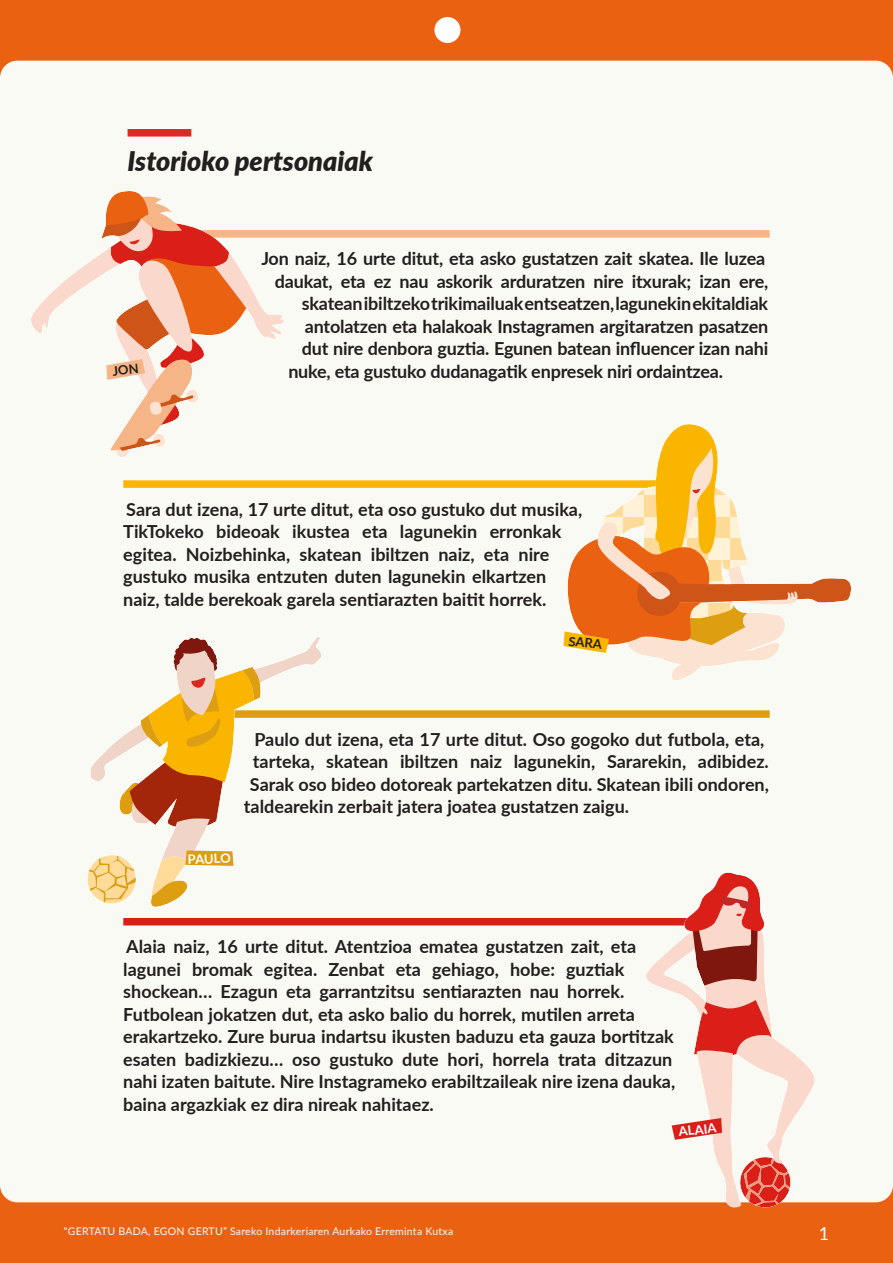
<style>
.page{position:relative;width:893px;height:1263px;background:#fff}
.page>*{position:absolute;margin:0;border:0;box-sizing:border-box;transform-origin:0 0}
.t1{font:italic 900 27px "Lato";color:#231f20}
.Estilo_de_párrafo_1{font:700 18px/22.5px "Lato";color:#231f20}
.t2{font:18px "Lato";color:#fff}
.t3{font:700 13.05px "Lato";color:#fff}
.t4{font:700 13.05px "Lato";color:#231f20}
.t5{font:10.5px "Lato";letter-spacing:.025em;color:#fff}
</style>
<div class="page">
<div style="left:0;top:0;width:893px;height:1260px;background:#fafaf5"></div>
<svg style="left:0;top:0;width:893px;height:77px;fill:#eb6112"></svg>
<div style="left:434px;top:17px;width:26px;height:26px;background:#fff;border-radius:50%"></div>
<svg style="left:0;top:1186px;width:893px;height:77px;fill:#eb6112"></svg>
<div style="left:200px;top:230px;width:570px;height:8px;background:#f5b587"></div>
<div style="left:123px;top:918px;width:583px;height:7px;background:#d91f17"></div>
<div style="left:123px;top:480px;width:536px;height:8px;background:#fab500"></div>
<div style="left:209px;top:710px;width:561px;height:8px;background:#de9e12"></div>
<div style="left:128px;top:129px;width:63px;height:8px;background:#de2826"></div>
<svg style="left:90px;top:637px;width:233px;height:270px"></svg>
<svg style="left:646px;top:872px;width:171px;height:336px"></svg>
<svg style="left:564px;top:424px;width:287px;height:256px"></svg>
<svg style="left:31px;top:191px;width:253px;height:266px"></svg>
<h1 class="t1" style="left:128px;top:140px;width:247px">Istorioko pertsonaiak</h1>
<p class="Estilo_de_párrafo_1" style="left:261px;top:247px;width:505px">Jon naiz, 16 urte ditut, eta asko gustatzen zait skatea. Ile luzea</p>
<p class="Estilo_de_párrafo_1" style="left:275px;top:269px;width:495px">daukat, eta ez nau askorik arduratzen nire itxurak; izan ere,</p>
<p class="Estilo_de_párrafo_1" style="left:302px;top:292px;width:468px">skatean ibiltzeko trikimailuak entseatzen, lagunekin ekitaldiak</p>
<p class="Estilo_de_párrafo_1" style="left:305px;top:314px;width:465px">antolatzen eta halakoak Instagramen argitaratzen pasatzen</p>
<p class="Estilo_de_párrafo_1" style="left:302px;top:337px;width:468px">dut nire denbora guztia. Egunen batean influencer izan nahi</p>
<p class="Estilo_de_párrafo_1" style="left:288px;top:359px;width:436px">nuke, eta gustuko dudanagatik enpresek niri ordaintzea.</p>
<p class="Estilo_de_párrafo_1" style="left:123px;top:497px;width:460px">Sara dut izena, 17 urte ditut, eta oso gustuko dut musika, TikTokeko bideoak ikustea eta lagunekin erronkak egitea. Noizbehinka, skatean ibiltzen naiz, eta nire gustuko musika entzuten duten lagunekin elkartzen naiz, talde berekoak garela sentiarazten baitit horrek.</p>
<p class="t4" style="left:570px;top:631px;width:35px;rotate:6deg">SARA</p>
<p class="Estilo_de_párrafo_1" style="left:254px;top:727px;width:511px">Paulo dut izena, eta 17 urte ditut. Oso gogoko dut futbola, eta,</p>
<p class="Estilo_de_párrafo_1" style="left:253px;top:749px;width:517px">tarteka, skatean ibiltzen naiz lagunekin, Sararekin, adibidez.</p>
<p class="Estilo_de_párrafo_1" style="left:250px;top:772px;width:520px">Sarak oso bideo dotoreak partekatzen ditu. Skatean ibili ondoren,</p>
<p class="Estilo_de_párrafo_1" style="left:244px;top:794px;width:387px">taldearekin zerbait jatera joatea gustatzen zaigu.</p>
<p class="t3" style="left:187px;top:850px;width:45px;rotate:-2deg">PAULO</p>
<p class="Estilo_de_párrafo_1" style="left:123px;top:935px;width:553px">Alaia naiz, 16 urte ditut. Atentzioa ematea gustatzen zait, eta lagunei bromak egitea. Zenbat eta gehiago, hobe: guztiak shockean… Ezagun eta garrantzitsu sentiarazten nau horrek.<br>Futbolean jokatzen dut, eta asko balio du horrek, mutilen arreta erakartzeko. Zure burua indartsu ikusten baduzu eta gauza bortitzak esaten badizkiezu… oso gustuko dute hori, horrela trata ditzazun nahi izaten baitute. Nire Instagrameko erabiltzaileak nire izena dauka, baina argazkiak ez dira nireak nahitaez.</p>
<p class="t3" style="left:678px;top:1122px;width:39px;rotate:-6deg">ALAIA</p>
<p class="t5" style="left:64px;top:1224px;width:391px">“GERTATU BADA, EGON GERTU” Sareko Indarkeriaren Aurkako Erreminta Kutxa</p>
<p class="t2" style="left:819px;top:1221px;width:12px">1</p>
</div>
